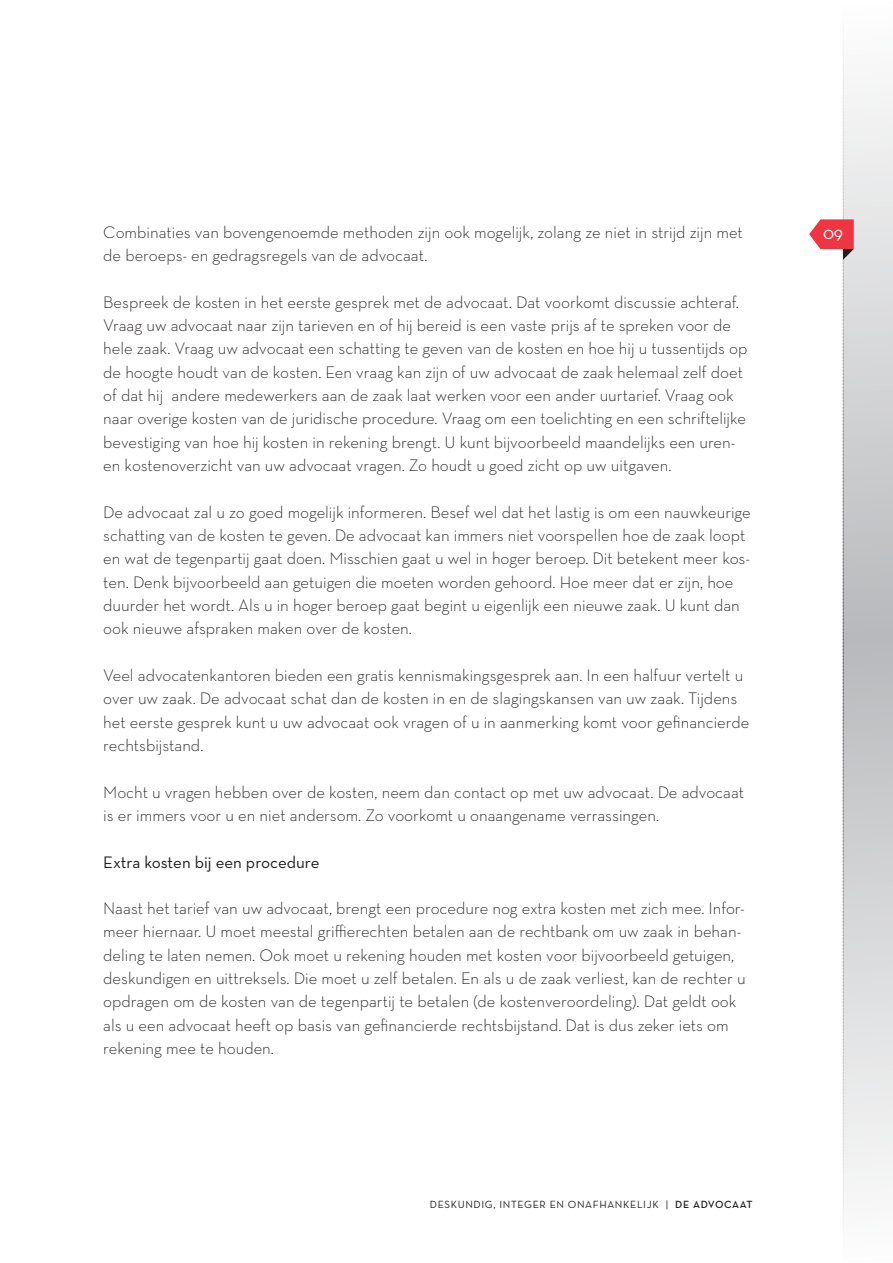
<style>
.page{position:relative;width:893px;height:1263px;background:#fff}
.page>*{position:absolute;margin:0;border:0;box-sizing:border-box;transform-origin:0 0}
.t1{font:18.3px "Neutra Text";color:#fff}
.t2{font:300 16.95px/23.2px "Neutra Text";color:#231f20}
.t3{font:16.95px "Neutra Text";color:#231f20}
.t4{font:10.65px "Neutra Text";letter-spacing:.06em;color:#231f20}
.s1{font-weight:600}
</style>
<div class="page">
<svg style="left:854px;top:87px;width:39px;height:1101px;background:#d6d6d8"></svg>
<svg style="left:809px;top:31px;width:45px;height:1200px"></svg>
<p class="t2" style="left:103px;top:220px;width:641px">Combinaties van bovengenoemde methoden zijn ook mogelijk, zolang ze niet in strijd zijn met de beroeps- en gedragsregels van de advocaat.</p>
<p class="t2" style="left:103px;top:290px;width:646px">Bespreek de kosten in het eerste gesprek met de advocaat. Dat voorkomt discussie achteraf.<br>Vraag uw advocaat naar zijn tarieven en of hij bereid is een vaste prijs af te spreken voor de hele zaak. Vraag uw advocaat een schatting te geven van de kosten en hoe hij u tussentijds op de hoogte houdt van de kosten. Een vraag kan zijn of uw advocaat de zaak helemaal zelf doet of dat hij andere medewerkers aan de zaak laat werken voor een ander uurtarief. Vraag ook naar overige kosten van de juridische procedure. Vraag om een toelichting en een schriftelijke bevestiging van hoe hij kosten in rekening brengt. U kunt bijvoorbeeld maandelijks een uren&shy;en kostenoverzicht van uw advocaat vragen. Zo houdt u goed zicht op uw uitgaven.</p>
<p class="t2" style="left:103px;top:500px;width:649px">De advocaat zal u zo goed mogelijk informeren. Besef wel dat het lastig is om een nauwkeurige schatting van de kosten te geven. De advocaat kan immers niet voorspellen hoe de zaak loopt en wat de tegenpartij gaat doen. Misschien gaat u wel in hoger beroep. Dit betekent meer kos&shy;ten. Denk bijvoorbeeld aan getuigen die moeten worden gehoord. Hoe meer dat er zijn, hoe duurder het wordt. Als u in hoger beroep gaat begint u eigenlijk een nieuwe zaak. U kunt dan ook nieuwe afspraken maken over de kosten.</p>
<p class="t2" style="left:103px;top:663px;width:648px">Veel advocatenkantoren bieden een gratis kennismakingsgesprek aan. In een halfuur vertelt u over uw zaak. De advocaat schat dan de kosten in en de slagingskansen van uw zaak. Tijdens het eerste gesprek kunt u uw advocaat ook vragen of u in aanmerking komt voor gefinancierde rechtsbijstand.</p>
<p class="t2" style="left:103px;top:780px;width:642px">Mocht u vragen hebben over de kosten, neem dan contact op met uw advocaat. De advocaat is er immers voor u en niet andersom. Zo voorkomt u onaangename verrassingen.</p>
<p class="t3" style="left:103px;top:851px;width:218px">Extra kosten bij een procedure</p>
<p class="t2" style="left:103px;top:896px;width:644px">Naast het tarief van uw advocaat, brengt een procedure nog extra kosten met zich mee. Infor&shy;meer hiernaar. U moet meestal griffierechten betalen aan de rechtbank om uw zaak in behan&shy;deling te laten nemen. Ook moet u rekening houden met kosten voor bijvoorbeeld getuigen, deskundigen en uittreksels. Die moet u zelf betalen. En als u de zaak verliest, kan de rechter u opdragen om de kosten van de tegenpartij te betalen (de kostenveroordeling). Dat geldt ook als u een advocaat heeft op basis van gefinancierde rechtsbijstand. Dat is dus zeker iets om rekening mee te houden.</p>
<p class="t4" style="left:430px;top:1197px;width:324px">DESKUNDIG, INTEGER EN ONAFHANKELIJK | <span class="s1">DE ADVOCAAT</span></p>
<p class="t1" style="left:823px;top:221px;width:21px">09</p>
</div>
